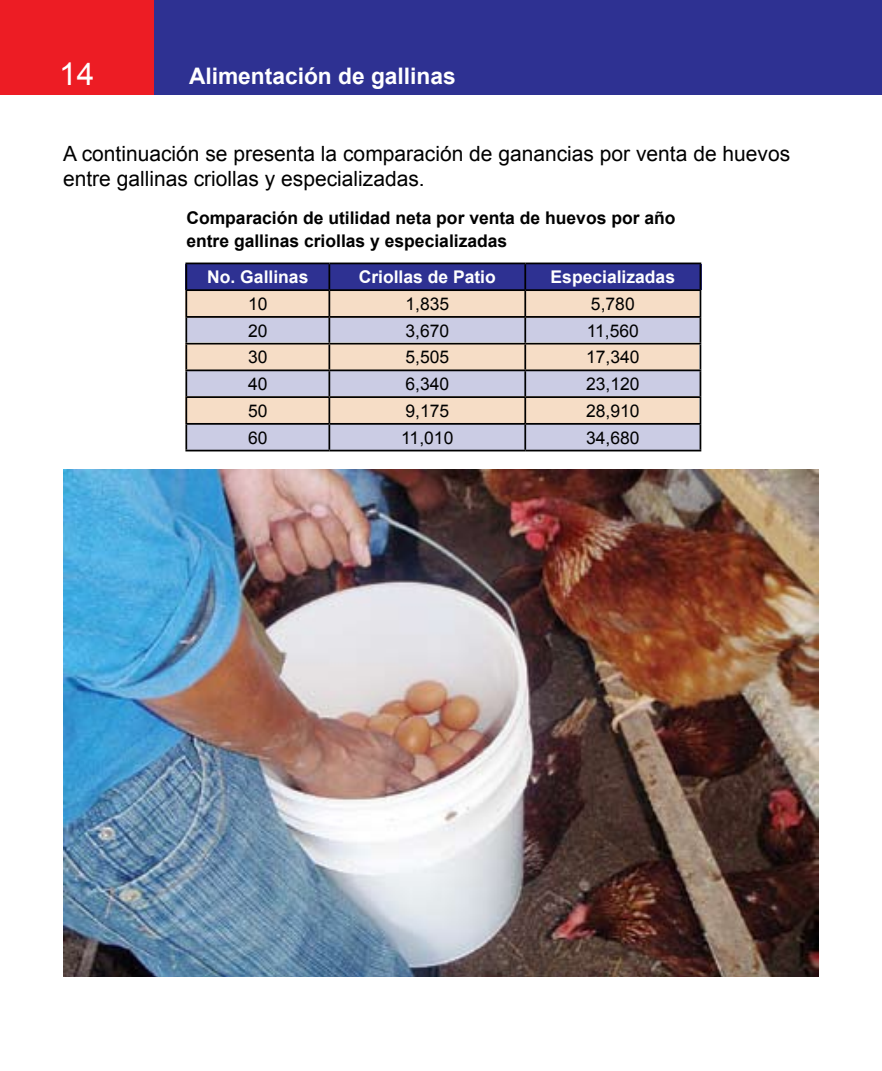
<style>
.page{position:relative;width:882px;height:1071px;background:#fff}
.page>*{position:absolute;margin:0;border:0;box-sizing:border-box;transform-origin:0 0}
.t1{font:31.5px "Arial";color:#fff}
.t2{font:700 22.75px "Arial";color:#fff}
.t3{font:21px/25.4px "Arial";color:#000}
.t4{font:700 17.5px/22.8px "Arial";color:#000}
.t5{font:17.5px "Arial";color:#000}
.t6{font:700 17.5px "Arial";color:#fff}
</style>
<div class="page">
<div style="left:0;top:0;width:157px;height:94px;background:#ed1c24"></div>
<div style="left:155px;top:0;width:727px;height:94px;background:#2e3192"></div>
<img style="left:63px;top:470px;width:756px;height:506px">
<div style="left:187px;top:316px;width:513px;height:26px;background:#cbcce4"></div>
<div style="left:187px;top:370px;width:513px;height:26px;background:#cbcce4"></div>
<div style="left:187px;top:424px;width:513px;height:26px;background:#cbcce4"></div>
<div style="left:185px;top:291px;width:514px;height:27px;background:#f6ddc6"></div>
<div style="left:185px;top:343px;width:514px;height:27px;background:#f6ddc6"></div>
<div style="left:185px;top:396px;width:514px;height:27px;background:#f6ddc6"></div>
<div style="left:185px;top:264px;width:517px;height:26px;background:#2e3192"></div>
<hr style="left:185px;top:263px;width:144px;height:1px;background:#000">
<hr style="left:185px;top:264px;width:2px;height:25px;background:#000">
<hr style="left:329px;top:263px;width:196px;height:1px;background:#000">
<hr style="left:328px;top:264px;width:2px;height:25px;background:#000">
<hr style="left:525px;top:263px;width:176px;height:1px;background:#000">
<hr style="left:524px;top:264px;width:2px;height:25px;background:#000">
<hr style="left:185px;top:289px;width:144px;height:2px;background:#000">
<hr style="left:185px;top:291px;width:2px;height:25px;background:#000">
<hr style="left:329px;top:289px;width:196px;height:2px;background:#000">
<hr style="left:328px;top:291px;width:2px;height:25px;background:#000">
<hr style="left:525px;top:289px;width:176px;height:2px;background:#000">
<hr style="left:524px;top:291px;width:2px;height:25px;background:#000">
<hr style="left:185px;top:316px;width:144px;height:2px;background:#000">
<hr style="left:185px;top:318px;width:2px;height:25px;background:#000">
<hr style="left:329px;top:316px;width:196px;height:2px;background:#000">
<hr style="left:328px;top:318px;width:2px;height:25px;background:#000">
<hr style="left:525px;top:316px;width:176px;height:2px;background:#000">
<hr style="left:524px;top:318px;width:2px;height:25px;background:#000">
<hr style="left:185px;top:343px;width:144px;height:2px;background:#000">
<hr style="left:185px;top:345px;width:2px;height:25px;background:#000">
<hr style="left:329px;top:343px;width:196px;height:2px;background:#000">
<hr style="left:328px;top:345px;width:2px;height:25px;background:#000">
<hr style="left:525px;top:343px;width:176px;height:2px;background:#000">
<hr style="left:524px;top:345px;width:2px;height:25px;background:#000">
<hr style="left:185px;top:370px;width:144px;height:1px;background:#000">
<hr style="left:185px;top:371px;width:2px;height:25px;background:#000">
<hr style="left:329px;top:370px;width:196px;height:1px;background:#000">
<hr style="left:328px;top:371px;width:2px;height:25px;background:#000">
<hr style="left:525px;top:370px;width:176px;height:1px;background:#000">
<hr style="left:524px;top:371px;width:2px;height:25px;background:#000">
<hr style="left:185px;top:396px;width:144px;height:2px;background:#000">
<hr style="left:185px;top:398px;width:2px;height:25px;background:#000">
<hr style="left:329px;top:396px;width:196px;height:2px;background:#000">
<hr style="left:328px;top:398px;width:2px;height:25px;background:#000">
<hr style="left:525px;top:396px;width:176px;height:2px;background:#000">
<hr style="left:524px;top:398px;width:2px;height:25px;background:#000">
<hr style="left:185px;top:423px;width:144px;height:2px;background:#000">
<hr style="left:185px;top:425px;width:2px;height:25px;background:#000">
<hr style="left:329px;top:423px;width:196px;height:2px;background:#000">
<hr style="left:328px;top:425px;width:2px;height:25px;background:#000">
<hr style="left:525px;top:423px;width:176px;height:2px;background:#000">
<hr style="left:524px;top:425px;width:2px;height:25px;background:#000">
<svg style="left:700px;top:264px;width:1px;height:186px"></svg>
<hr style="left:185px;top:450px;width:144px;height:1px;background:#000">
<hr style="left:329px;top:450px;width:196px;height:1px;background:#000">
<hr style="left:525px;top:450px;width:176px;height:1px;background:#000">
<h1 class="t1" style="left:59px;top:56px;width:35px">14</h1>
<p class="t2" style="left:189px;top:63px;width:268px">Alimentación de gallinas</p>
<p class="t3" style="left:63px;top:141px;width:729px">A continuación se presenta la comparación de ganancias por venta de huevos entre gallinas criollas y especializadas.</p>
<p class="t4" style="left:186px;top:207px;width:491px">Comparación de utilidad neta por venta de huevos por año entre gallinas criollas y especializadas</p>
<p class="t6" style="left:207px;top:267px;width:103px">No. Gallinas</p>
<p class="t6" style="left:359px;top:267px;width:139px">Criollas de Patio</p>
<p class="t6" style="left:551px;top:267px;width:126px">Especializadas</p>
<p class="t5" style="left:248px;top:294px;width:21px">10</p>
<p class="t5" style="left:405px;top:294px;width:45px">1,835</p>
<p class="t5" style="left:591px;top:294px;width:45px">5,780</p>
<p class="t5" style="left:248px;top:321px;width:21px">20</p>
<p class="t5" style="left:405px;top:321px;width:45px">3,670</p>
<p class="t5" style="left:587px;top:321px;width:54px">11,560</p>
<p class="t5" style="left:248px;top:347px;width:21px">30</p>
<p class="t5" style="left:405px;top:347px;width:45px">5,505</p>
<p class="t5" style="left:586px;top:347px;width:55px">17,340</p>
<p class="t5" style="left:248px;top:374px;width:21px">40</p>
<p class="t5" style="left:405px;top:374px;width:45px">6,340</p>
<p class="t5" style="left:586px;top:374px;width:55px">23,120</p>
<p class="t5" style="left:248px;top:401px;width:21px">50</p>
<p class="t5" style="left:405px;top:401px;width:45px">9,175</p>
<p class="t5" style="left:586px;top:401px;width:55px">28,910</p>
<p class="t5" style="left:248px;top:428px;width:21px">60</p>
<p class="t5" style="left:401px;top:428px;width:54px">11,010</p>
<p class="t5" style="left:586px;top:428px;width:55px">34,680</p>
</div>
